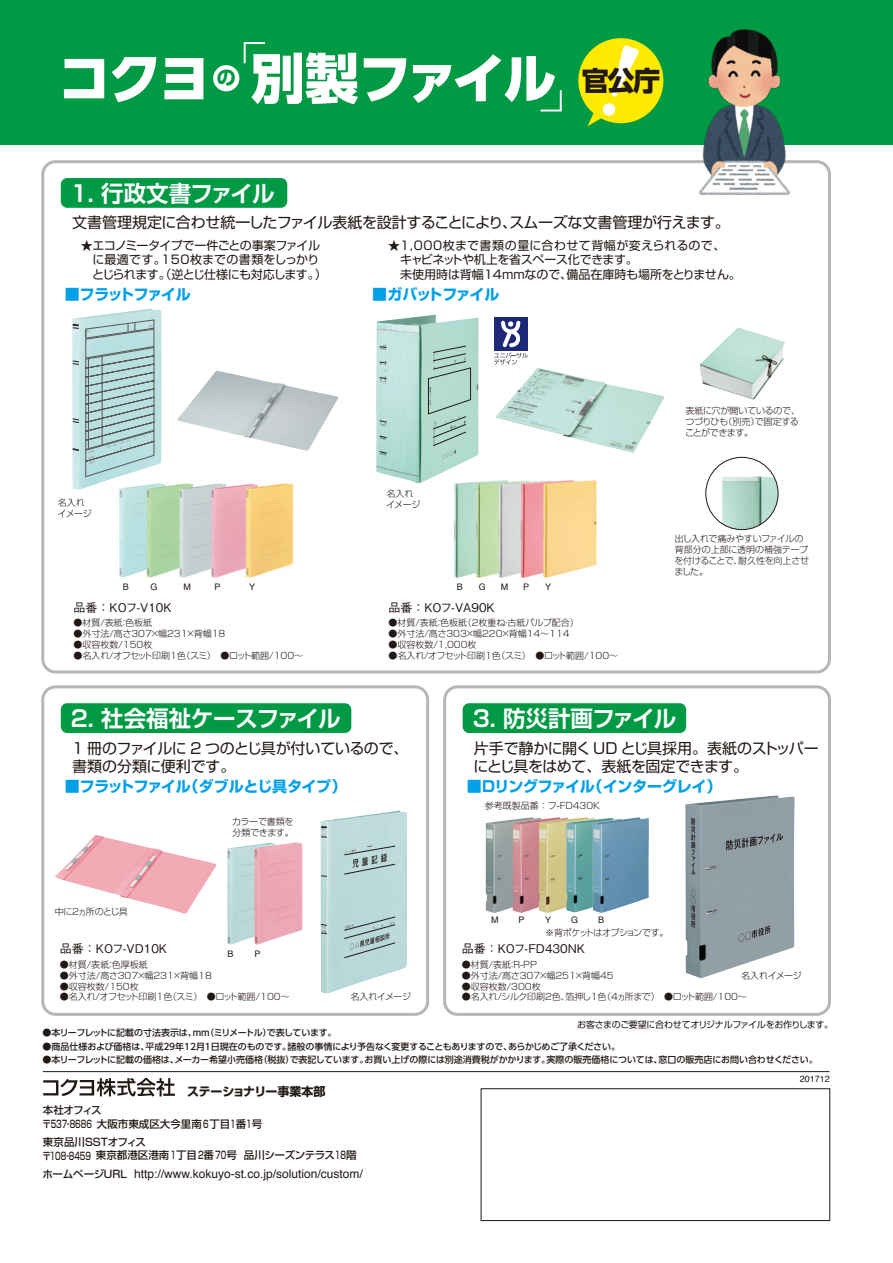
<style>
.page{position:relative;width:893px;height:1263px;background:#fff}
.page>*{position:absolute;margin:0;border:0;box-sizing:border-box;transform-origin:0 0}
.t1{font:800 54px "UD Shin Go Pro";letter-spacing:-.07em;color:#fff}
.t2{font:800 27px "UD Shin Go Pro";color:#221815}
.t3{font:700 22.5px "Shin Go Pro De";letter-spacing:-.025em;color:#fff}
.t4{font:700 19.5px "UD Shin Go Pro";color:#094}
.t5{font:15px/18px "Shin Go Pro";letter-spacing:-.03em;color:#221815}
.t6{font:700 15px "Shin Go Pro";letter-spacing:-.025em;color:#00a0e9}
.t7{font:15px/18px "Shin Go Pro";letter-spacing:-.01em;color:#221815}
.t8{font:700 15px "Shin Go Pro";letter-spacing:-.095em;color:#00a0e9}
.t9{font:700 15px "Shin Go Pro";letter-spacing:-.07em;color:#00a0e9}
.t10{font:12px/14.4px "Shin Go Pro";letter-spacing:-.01em;color:#221815}
.t11{font:12px/14.4px "Shin Go Pro";letter-spacing:-.045em;color:#221815;text-align:center}
.t12{font:12px "Helvetica";color:#221815}
.t13{font:500 12px "Gothic BBB Pro";color:#221815}
.t14{font:700 12px "Shin Go Pro";letter-spacing:-.02em;color:#221815}
.t15{font:500 10.5px/13.5px "Shin Go Pro";color:#221815}
.t16{font:300 9px/10.8px "Shin Go Pro";letter-spacing:-.005em;color:#221815}
.t17{font:500 9px "UD Shin Go Pr 6 N";letter-spacing:-.01em;color:#221815}
.t18{font:300 9px "Shin Go Pro";letter-spacing:-.055em;color:#221815}
.t19{font:300 9px/10.8px "Shin Go Pro";letter-spacing:-.03em;color:#221815}
.t20{font:300 9px/10.8px "Shin Go Pro";letter-spacing:-.025em;color:#221815}
.t21{font:500 9px "UD Shin Go Pr 6 N";letter-spacing:-.045em;color:#221815}
.t22{font:300 9px/10.8px "Shin Go Pro";letter-spacing:-.035em;color:#221815}
.t23{font:9px "Shin Go Pro";letter-spacing:-.035em;color:#221815}
.t24{font:9px "Helvetica";color:#221815}
.t25{font:300 9px "Shin Go Pro";letter-spacing:-.06em;color:#221815}
.t26{font:300 9px "Shin Go Pro";letter-spacing:-.05em;color:#221815}
.t27{font:300 9px "Shin Go Pro";letter-spacing:-.065em;color:#221815}
.s1{font-family:"Shin Go Pro";font-weight:500;font-size:10.5px}
</style>
<div class="page">
<div style="left:0;top:0;width:893px;height:145px;background:#094"></div>
<div style="left:41px;top:160px;width:790px;height:513px;border:3px solid #b5b6b6;border-radius:13px"></div>
<div style="left:41px;top:685px;width:388px;height:331px;border:3px solid #b5b6b6;border-radius:13px"></div>
<hr style="left:43px;top:1071px;width:786px;height:1px;background:#221815">
<div style="left:443px;top:685px;width:388px;height:331px;border:3px solid #b5b6b6;border-radius:13px"></div>
<img style="left:486px;top:819px;width:27px;height:94px">
<img style="left:513px;top:817px;width:26px;height:96px">
<img style="left:539px;top:817px;width:49px;height:96px">
<img style="left:119px;top:483px;width:175px;height:95px">
<img style="left:722px;top:476px;width:56px;height:54px">
<div style="left:706px;top:457px;width:72px;height:73px;border:1px solid #221815;border-radius:50%"></div>
<img style="left:700px;top:327px;width:85px;height:73px">
<img style="left:495px;top:368px;width:170px;height:85px">
<img style="left:177px;top:371px;width:162px;height:80px">
<img style="left:55px;top:835px;width:162px;height:78px">
<img style="left:227px;top:845px;width:27px;height:99px">
<img style="left:254px;top:842px;width:48px;height:102px">
<img style="left:454px;top:480px;width:143px;height:98px">
<img style="left:321px;top:811px;width:86px;height:182px">
<img style="left:72px;top:309px;width:89px;height:181px">
<svg style="left:72px;top:324px;width:7px;height:5px"></svg>
<svg style="left:72px;top:448px;width:7px;height:3px"></svg>
<svg style="left:73px;top:361px;width:6px;height:4px"></svg>
<svg style="left:73px;top:419px;width:6px;height:4px"></svg>
<img style="left:376px;top:315px;width:103px;height:168px">
<svg style="left:428px;top:346px;width:43px;height:113px;background:#a6ccbe"></svg>
<svg style="left:379px;top:420px;width:8px;height:6px"></svg>
<svg style="left:379px;top:436px;width:8px;height:19px"></svg>
<svg style="left:379px;top:345px;width:8px;height:5px"></svg>
<svg style="left:379px;top:360px;width:8px;height:23px"></svg>
<img style="left:566px;top:818px;width:27px;height:94px">
<img style="left:593px;top:817px;width:56px;height:96px">
<img style="left:685px;top:795px;width:110px;height:183px">
<svg style="left:726px;top:833px;width:57px;height:17px"></svg>
<svg style="left:738px;top:925px;width:32px;height:17px"></svg>
<svg style="left:691px;top:818px;width:4px;height:57px"></svg>
<svg style="left:691px;top:889px;width:4px;height:39px"></svg>
<svg style="left:85px;top:320px;width:69px;height:157px;background:#a8c7c7"></svg>
<svg style="left:344px;top:845px;width:51px;height:29px"></svg>
<svg style="left:344px;top:917px;width:51px;height:41px;background:#a7c0c1"></svg>
<svg style="left:321px;top:924px;width:6px;height:10px"></svg>
<svg style="left:321px;top:826px;width:6px;height:12px"></svg>
<img style="left:671px;top:29px;width:147px;height:166px">
<div style="left:481px;top:1088px;width:349px;height:133px;border:1px solid #221815"></div>
<svg style="left:43px;top:1078px;width:132px;height:18px"></svg>
<div style="left:494px;top:317px;width:34px;height:34px;background:#1d2976"></div>
<svg style="left:501px;top:321px;width:19px;height:26px"></svg>
<svg style="left:494px;top:353px;width:34px;height:12px"></svg>
<div style="left:61px;top:178px;width:226px;height:30px;background:#094;border-radius:6px"></div>
<div style="left:61px;top:703px;width:290px;height:30px;background:#094;border-radius:6px"></div>
<div style="left:463px;top:703px;width:223px;height:30px;background:#094;border-radius:6px"></div>
<div style="left:213px;top:65px;width:26px;height:26px;background:#fff;border-radius:50%"></div>
<svg style="left:243px;top:42px;width:22px;height:22px"></svg>
<svg style="left:540px;top:90px;width:22px;height:22px"></svg>
<div style="left:578px;top:38px;width:85px;height:85px;background:#ffea00;border-radius:50%"></div>
<svg style="left:587px;top:45px;width:52px;height:81px"></svg>
<h1 class="t1" style="left:58px;top:34px;width:155px">コクヨ</h1>
<h3 class="t4" style="left:217px;top:62px;width:21px">の</h3>
<h1 class="t1" style="left:251px;top:34px;width:307px">別製ファイル</h1>
<h2 class="t2" style="left:582px;top:59px;width:80px">官公庁</h2>
<h3 class="t3" style="left:71px;top:175px;width:205px">1. 行政文書ファイル</h3>
<h3 class="t5" style="left:72px;top:212px;width:659px">文書管理規定に合わせ統一したファイル表紙を設計することにより、スムーズな文書管理が行えます。</h3>
<h3 class="t11" style="left:81px;top:237px;width:247px">★エコノミータイプで一件ごとの事案ファイルに最適です。150枚までの書類をしっかり<br>　とじられます。（逆とじ仕様にも対応します。）</h3>
<h3 class="t10" style="left:388px;top:237px;width:354px">★1,000枚まで書類の量に合わせて背幅が変えられるので、<br>　キャビネットや机上を省スペース化できます。<br>　未使用時は背幅14mmなので、備品在庫時も場所をとりません。</h3>
<h3 class="t8" style="left:65px;top:282px;width:127px">■フラットファイル</h3>
<h3 class="t9" style="left:372px;top:282px;width:129px">■ガバットファイル</h3>
<p class="t16" style="left:58px;top:496px;width:36px">名入れイメージ</p>
<p class="t16" style="left:386px;top:487px;width:36px">名入れイメージ</p>
<p class="t24" style="left:123px;top:580px;width:8px">B</p>
<p class="t24" style="left:150px;top:580px;width:9px">G</p>
<p class="t24" style="left:184px;top:580px;width:9px">M</p>
<p class="t24" style="left:215px;top:580px;width:8px">P</p>
<p class="t24" style="left:249px;top:580px;width:8px">Y</p>
<p class="t24" style="left:457px;top:580px;width:8px">B</p>
<p class="t24" style="left:479px;top:580px;width:9px">G</p>
<p class="t24" style="left:501px;top:580px;width:9px">M</p>
<p class="t24" style="left:523px;top:580px;width:8px">P</p>
<p class="t24" style="left:545px;top:580px;width:8px">Y</p>
<h3 class="t13" style="left:73px;top:598px;width:100px">品番：KOフ-V10K</h3>
<p class="t16" style="left:73px;top:616px;width:80px">●材質/表紙：色板紙</p>
<p class="t16" style="left:73px;top:627px;width:153px">●外寸法/高さ307×幅231×背幅18</p>
<p class="t16" style="left:73px;top:638px;width:80px">●収容枚数/150枚</p>
<p class="t18" style="left:73px;top:648px;width:231px">●名入れ/オフセット印刷1色（スミ）　●ロット範囲/100～</p>
<h3 class="t13" style="left:388px;top:598px;width:108px">品番：KOフ-VA90K</h3>
<p class="t16" style="left:388px;top:616px;width:192px">●材質/表紙：色板紙（2枚重ね・古紙パルプ配合）</p>
<p class="t16" style="left:388px;top:627px;width:183px">●外寸法/高さ303×幅220×背幅14～114</p>
<p class="t16" style="left:388px;top:638px;width:90px">●収容枚数/1,000枚</p>
<p class="t18" style="left:388px;top:648px;width:231px">●名入れ/オフセット印刷1色（スミ）　●ロット範囲/100～</p>
<p class="t22" style="left:685px;top:404px;width:117px">表紙に穴が開いているので、つづりひも（別売）で固定することができます。</p>
<p class="t20" style="left:674px;top:532px;width:136px">出し入れで痛みやすいファイルの背部分の上部に透明の補強テープを付けることで、耐久性を向上させました。</p>
<h3 class="t3" style="left:71px;top:700px;width:271px">2. 社会福祉ケースファイル</h3>
<h3 class="t7" style="left:72px;top:737px;width:338px">1 冊のファイルに 2 つのとじ具が付いているので、書類の分類に便利です。</h3>
<h3 class="t3" style="left:473px;top:700px;width:205px">3. 防災計画ファイル</h3>
<h3 class="t5" style="left:473px;top:737px;width:347px">片手で静かに開く UD とじ具採用。表紙のストッパーにとじ具をはめて、表紙を固定できます。</h3>
<h3 class="t6" style="left:65px;top:774px;width:283px">■フラットファイル（ダブルとじ具タイプ）</h3>
<h3 class="t6" style="left:467px;top:774px;width:256px">■Dリングファイル（インターグレイ）</h3>
<p class="t27" style="left:55px;top:904px;width:75px">中に2ヵ所のとじ具</p>
<p class="t19" style="left:232px;top:815px;width:63px">カラーで書類を分類できます。</p>
<h3 class="t13" style="left:60px;top:939px;width:109px">品番：KOフ-VD10K</h3>
<p class="t16" style="left:60px;top:958px;width:89px">●材質/表紙：色厚板紙</p>
<p class="t16" style="left:60px;top:969px;width:153px">●外寸法/高さ307×幅231×背幅18</p>
<p class="t16" style="left:60px;top:980px;width:80px">●収容枚数/150枚</p>
<p class="t18" style="left:60px;top:989px;width:231px">●名入れ/オフセット印刷1色（スミ）　●ロット範囲/100～</p>
<p class="t24" style="left:227px;top:947px;width:8px">B</p>
<p class="t24" style="left:254px;top:947px;width:8px">P</p>
<p class="t26" style="left:350px;top:989px;width:62px">名入れイメージ</p>
<p class="t16" style="left:485px;top:799px;width:117px">参考既製品番：フ-FD430K</p>
<p class="t24" style="left:491px;top:913px;width:9px">M</p>
<p class="t24" style="left:519px;top:913px;width:8px">P</p>
<p class="t24" style="left:545px;top:913px;width:8px">Y</p>
<p class="t24" style="left:571px;top:913px;width:9px">G</p>
<p class="t24" style="left:598px;top:913px;width:8px">B</p>
<p class="t25" style="left:545px;top:926px;width:125px">※背ポケットはオプションです。</p>
<h3 class="t13" style="left:462px;top:939px;width:125px">品番：KOフ-FD430NK</h3>
<p class="t16" style="left:462px;top:958px;width:77px">●材質/表紙：R-PP</p>
<p class="t16" style="left:462px;top:969px;width:153px">●外寸法/高さ307×幅251×背幅45</p>
<p class="t16" style="left:462px;top:980px;width:80px">●収容枚数/300枚</p>
<p class="t19" style="left:462px;top:990px;width:287px">●名入れ/シルク印刷2色、箔押し1色（4ヵ所まで）　●ロット範囲/100～</p>
<p class="t26" style="left:741px;top:968px;width:62px">名入れイメージ</p>
<p class="t23" style="left:577px;top:1017px;width:258px">お客さまのご要望に合わせてオリジナルファイルをお作りします。</p>
<p class="t21" style="left:42px;top:1025px;width:296px">●本リーフレットに記載の寸法表示は、mm（ミリメートル）で表しています。</p>
<p class="t17" style="left:42px;top:1039px;width:579px">●商品仕様および価格は、平成29年12月1日現在のものです。諸般の事情により予告なく変更することもありますので、あらかじめご了承ください。</p>
<p class="t17" style="left:42px;top:1052px;width:777px">●本リーフレットに記載の価格は、メーカー希望小売価格（税抜）で表記しています。お買い上げの際には別途消費税がかかります。実際の販売価格については、窓口の販売店にお問い合わせください。</p>
<h3 class="t14" style="left:187px;top:1082px;width:140px">ステーショナリー事業本部</h3>
<p class="t15" style="left:42px;top:1102px;width:222px">本社オフィス<br>〒537-8686 大阪市東成区大今里南6丁目1番1号</p>
<p class="t15" style="left:42px;top:1134px;width:316px">東京品川SSTオフィス<br>〒108-8459 東京都港区港南1丁目2番70号 品川シーズンテラス18階</p>
<h3 class="t12" style="left:42px;top:1165px;width:322px"><span class="s1">ホームページURL</span> http://www.kokuyo-st.co.jp/solution/custom/</h3>
<p class="t24" style="left:800px;top:1071px;width:32px">201712</p>
</div>
